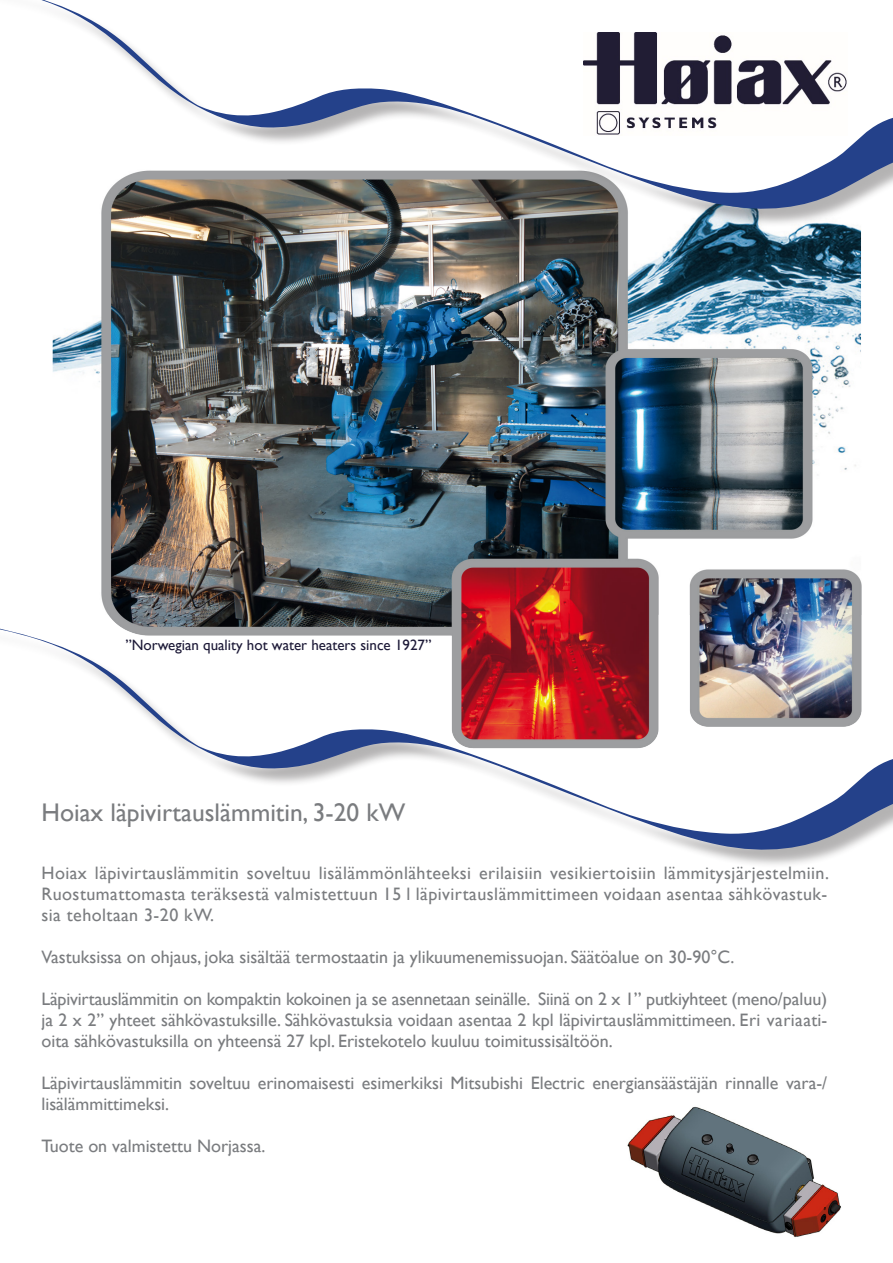
<style>
.page{position:relative;width:893px;height:1263px;background:#fff}
.page>*{position:absolute;margin:0;border:0;box-sizing:border-box;transform-origin:0 0}
.t1{font:25.5px "Gill Sans";color:#7a7c7f}
.t2{font:18px/21px "Gill Sans";color:#7a7c7f;text-align:justify}
.t3{font:15px "Gill Sans";color:#1c1937}
</style>
<div class="page">
<img style="left:53px;top:227px;width:809px;height:397px">
<img style="left:627px;top:1106px;width:214px;height:132px">
<div style="left:0;top:0;width:893px;height:227px;background:#231f20;opacity:.34"></div>
<svg style="left:0;top:0;width:893px;height:214px"></svg>
<div style="left:0;top:628px;width:893px;height:240px;background:#231f20;opacity:.34"></div>
<svg style="left:0;top:624px;width:893px;height:231px"></svg>
<p class="t3" style="left:125px;top:637px;width:307px">”Norwegian quality hot water heaters since 1927”</p>
<p class="t1" style="left:41px;top:798px;width:365px">Hoiax läpivirtauslämmitin, 3-20 kW</p>
<p class="t2" style="left:41px;top:863px;width:789px">Hoiax läpivirtauslämmitin soveltuu lisälämmönlähteeksi erilaisiin vesikiertoisiin lämmitysjärjestelmiin.<br>Ruostumattomasta teräksestä valmistettuun 15 l läpivirtauslämmittimeen voidaan asentaa sähkövastuk&shy;sia teholtaan 3-20 kW.</p>
<p class="t2" style="left:41px;top:947px;width:695px">Vastuksissa on ohjaus, joka sisältää termostaatin ja ylikuumenemissuojan. Säätöalue on 30-90°C.</p>
<p class="t2" style="left:41px;top:989px;width:787px">Läpivirtauslämmitin on kompaktin kokoinen ja se asennetaan seinälle. Siinä on 2 x 1” putkiyhteet (meno/paluu) ja 2 x 2” yhteet sähkövastuksille. Sähkövastuksia voidaan asentaa 2 kpl läpivirtauslämmittimeen. Eri variaati&shy;oita sähkövastuksilla on yhteensä 27 kpl. Eristekotelo kuuluu toimitussisältöön.</p>
<p class="t2" style="left:41px;top:1073px;width:787px">Läpivirtauslämmitin soveltuu erinomaisesti esimerkiksi Mitsubishi Electric energiansäästäjän rinnalle vara-/ lisälämmittimeksi.</p>
<p class="t2" style="left:41px;top:1136px;width:225px">Tuote on valmistettu Norjassa.</p>
</div>
